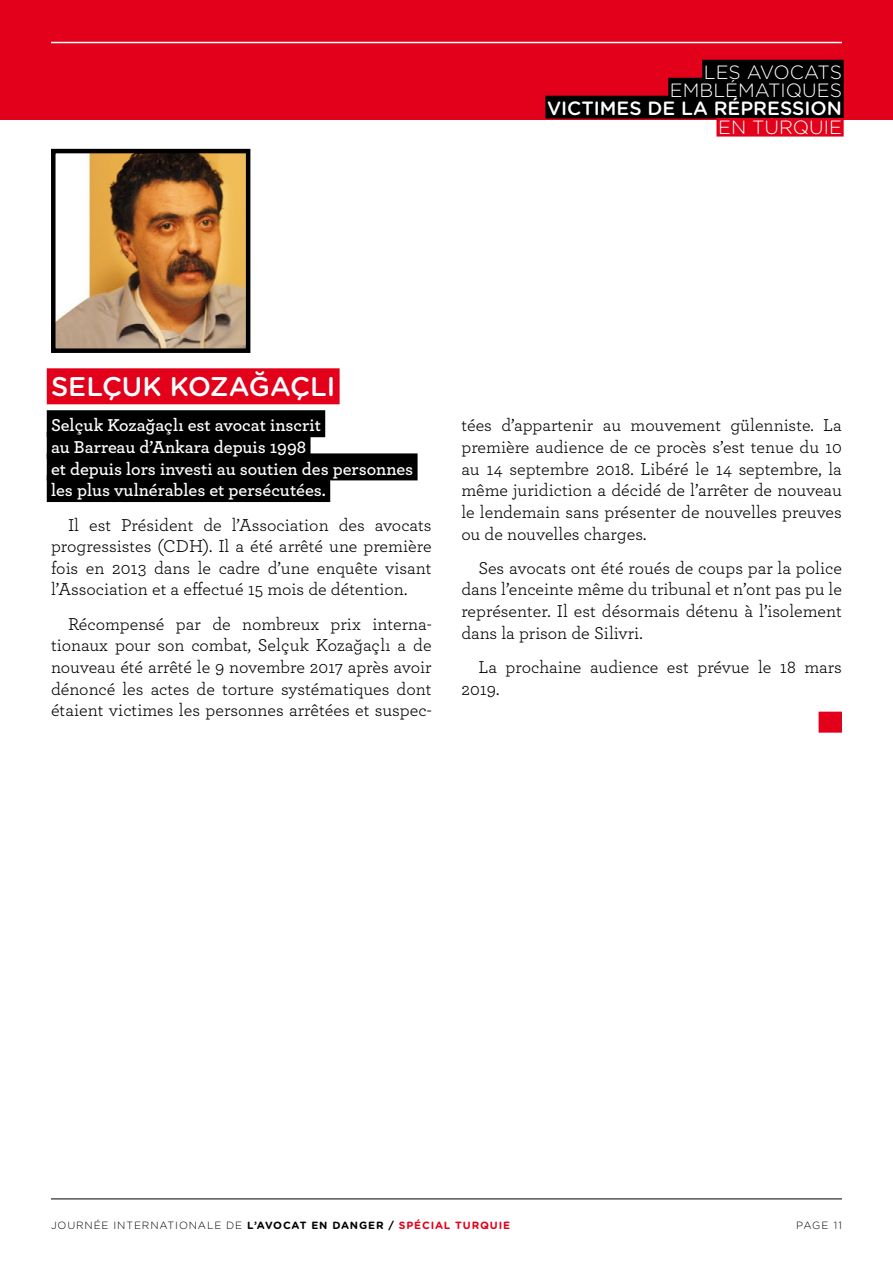
<style>
.page{position:relative;width:893px;height:1263px;background:#fff}
.page>*{position:absolute;margin:0;border:0;box-sizing:border-box;transform-origin:0 0}
.t1{font:500 27px "Gotham Rounded";color:#fff}
.t2{font:300 19.2px/18px "Gotham Rounded";color:#fff;text-align:right}
.t3{font:500 19.2px "Gotham Rounded";color:#fff}
.t4{font:18px/21.6px "Archer";color:#000;text-align:justify}
.t5{font:600 18px/21.6px "Archer";color:#fff}
.t6{font:300 10.5px "Gotham Rounded";letter-spacing:.08em;color:#000}
.s1{font-weight:700}
.s2{font-weight:700;color:#e2001a}
</style>
<div class="page">
<div style="left:0;top:0;width:893px;height:119px;background:#e2001a"></div>
<hr style="left:51px;top:1199px;width:791px;height:1px;background:#000">
<div style="left:702px;top:60px;width:142px;height:23px;background:#000"></div>
<div style="left:668px;top:78px;width:176px;height:23px;background:#000"></div>
<div style="left:545px;top:96px;width:299px;height:23px;background:#000"></div>
<div style="left:716px;top:118px;width:128px;height:19px;background:#e2001a"></div>
<div style="left:47px;top:410px;width:278px;height:27px;background:#000"></div>
<div style="left:47px;top:432px;width:264px;height:27px;background:#000"></div>
<div style="left:47px;top:453px;width:371px;height:27px;background:#000"></div>
<div style="left:47px;top:475px;width:283px;height:27px;background:#000"></div>
<div style="left:819px;top:712px;width:23px;height:21px;background:#e2001a"></div>
<div style="left:47px;top:368px;width:293px;height:36px;background:#e2001a"></div>
<img style="left:56px;top:154px;width:189px;height:194px">
<div style="left:51px;top:149px;width:199px;height:204px;border:4px solid #000"></div>
<hr style="left:51px;top:42px;width:791px;height:1px;background:#fff">
<p class="t2" style="left:670px;top:62px;width:174px">LES AVOCATS<br>EMBLÉMATIQUES</p>
<p class="t3" style="left:547px;top:95px;width:296px">VICTIMES DE LA RÉPRESSION</p>
<p class="t2" style="left:718px;top:117px;width:125px">EN TURQUIE</p>
<h1 class="t1" style="left:51px;top:367px;width:286px">SELÇUK KOZAĞAÇLI</h1>
<p class="t5" style="left:51px;top:414px;width:364px">Selçuk Kozağaçlı est avocat inscrit<br>au Barreau d’Ankara depuis 1998<br>et depuis lors investi au soutien des personnes les plus vulnérables et persécutées.</p>
<p class="t4" style="left:51px;top:513px;width:382px;text-indent:17px">Il est Président de l’Association des avocats progressistes (CDH). Il a été arrêté une première fois en 2013 dans le cadre d’une enquête visant l’Association et a effectué 15 mois de détention.</p>
<p class="t4" style="left:51px;top:612px;width:382px;text-indent:17px">Récompensé par de nombreux prix interna&shy;tionaux pour son combat, Selçuk Kozağaçlı a de nouveau été arrêté le 9 novembre 2017 après avoir dénoncé les actes de torture systématiques dont étaient victimes les personnes arrêtées et suspec-</p>
<p class="t4" style="left:461px;top:414px;width:382px">tées d’appartenir au mouvement gülenniste. La première audience de ce procès s’est tenue du 10 au 14 septembre 2018. Libéré le 14 septembre, la même juridiction a décidé de l’arrêter de nouveau le lendemain sans présenter de nouvelles preuves ou de nouvelles charges.</p>
<p class="t4" style="left:461px;top:556px;width:382px;text-indent:17px">Ses avocats ont été roués de coups par la police dans l’enceinte même du tribunal et n’ont pas pu le représenter. Il est désormais détenu à l’isolement dans la prison de Silivri.</p>
<p class="t4" style="left:461px;top:655px;width:382px;text-indent:17px">La prochaine audience est prévue le 18 mars<br>2019.</p>
<p class="t6" style="left:51px;top:1218px;width:461px">JOURNÉE INTERNATIONALE DE <span class="s1">L’AVOCAT EN DANGER /</span> <span class="s2">SPÉCIAL TURQUIE</span></p>
<p class="t6" style="left:796px;top:1218px;width:47px">PAGE 11</p>
</div>
